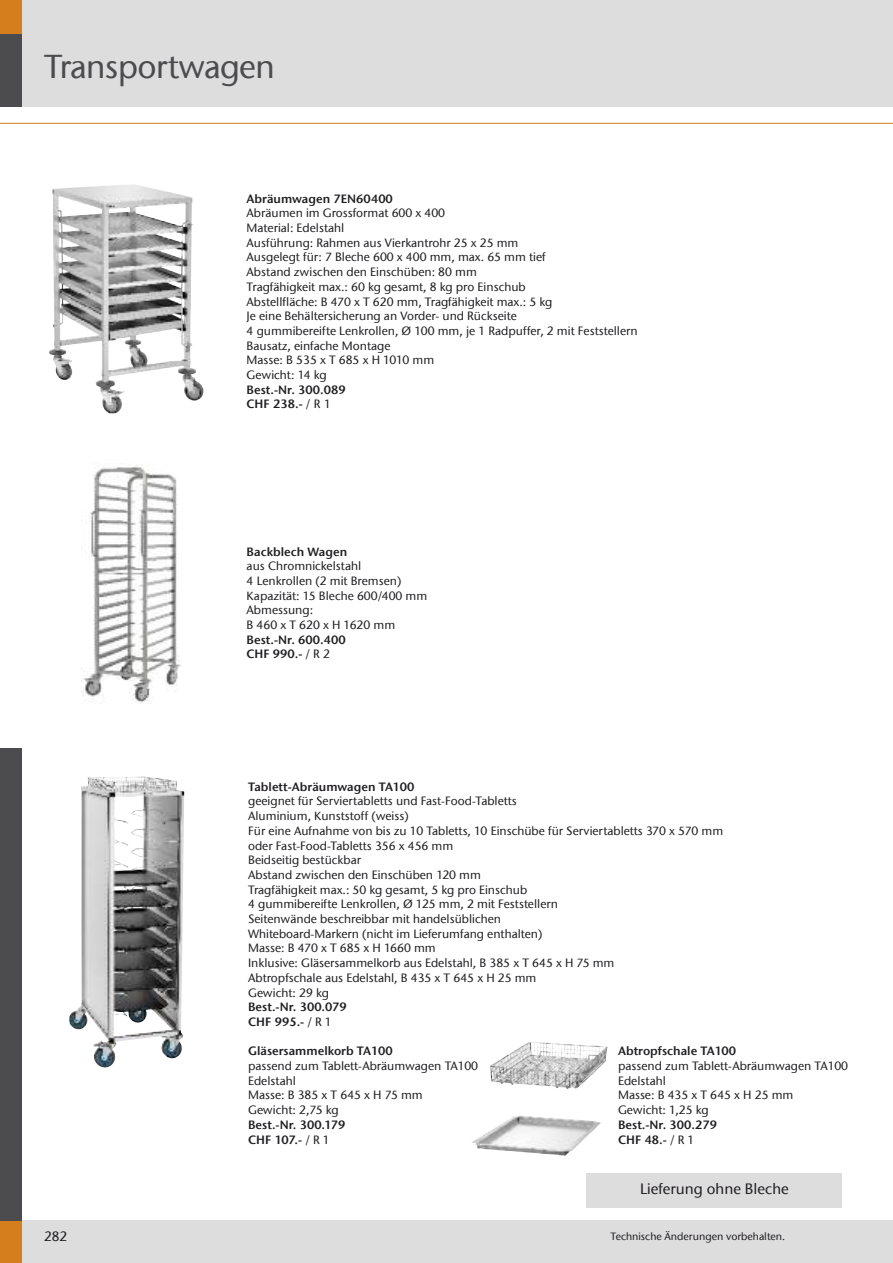
<style>
.page{position:relative;width:893px;height:1263px;background:#fff}
.page>*{position:absolute;margin:0;border:0;box-sizing:border-box;transform-origin:0 0}
.t1{font:500 33px "ITC Stone Sans Com";letter-spacing:-.025em;color:#4c4b4e}
.t2{font:500 15px "ITC Stone Sans Com";color:#201e21}
.t3{font:500 13.5px "ITC Stone Sans Com";color:#201e21}
.t4{font:500 12px/14.7px "ITC Stone Sans Com";color:#201e21}
.t5{font:12px/14.7px "ITC Stone Sans Com Semi";color:#201e21}
.t6{font:500 10.5px "ITC Stone Sans Com";color:#201e21}
.s1{font-family:"ITC Stone Sans Com";font-weight:500}
</style>
<div class="page">
<div style="left:0;top:0;width:893px;height:106px;background:#deddde"></div>
<div style="left:0;top:0;width:21px;height:48px;background:#d57e1d"></div>
<div style="left:0;top:34px;width:21px;height:72px;background:#4c4b4e"></div>
<hr style="left:0;top:123px;width:893px;height:1px;background:#d57e1d">
<div style="left:0;top:1220px;width:893px;height:43px;background:#deddde"></div>
<div style="left:0;top:1199px;width:21px;height:64px;background:#d57e1d"></div>
<div style="left:0;top:748px;width:21px;height:472px;background:#4c4b4e"></div>
<img style="left:69px;top:777px;width:115px;height:290px">
<img style="left:513px;top:1060px;width:25px;height:22px">
<img style="left:471px;top:1115px;width:130px;height:40px">
<img style="left:49px;top:184px;width:155px;height:229px">
<img style="left:81px;top:465px;width:100px;height:239px">
<div style="left:587px;top:1174px;width:255px;height:34px;background:#deddde"></div>
<h1 class="t1" style="left:44px;top:46px;width:233px">Transportwagen</h1>
<p class="t5" style="left:247px;top:191px;width:148px">Abräumwagen 7EN60400</p>
<p class="t4" style="left:247px;top:206px;width:393px">Abräumen im Grossformat 600 x 400<br>Material: Edelstahl<br>Ausführung: Rahmen aus Vierkantrohr 25 x 25 mm<br>Ausgelegt für: 7 Bleche 600 x 400 mm, max. 65 mm tief<br>Abstand zwischen den Einschüben: 80 mm<br>Tragfähigkeit max.: 60 kg gesamt, 8 kg pro Einschub<br>Abstellfläche: B 470 x T 620 mm, Tragfähigkeit max.: 5 kg<br>Je eine Behältersicherung an Vorder- und Rückseite<br>4 gummibereifte Lenkrollen, Ø 100 mm, je 1 Radpuffer, 2 mit Feststellern Bausatz, einfache Montage<br>Masse: B 535 x T 685 x H 1010 mm<br>Gewicht: 14 kg</p>
<p class="t5" style="left:247px;top:382px;width:101px">Best.-Nr. 300.089<br>CHF 238.- <span class="s1">/ R 1</span></p>
<p class="t5" style="left:247px;top:544px;width:102px">Backblech Wagen</p>
<p class="t4" style="left:247px;top:559px;width:182px">aus Chromnickelstahl<br>4 Lenkrollen (2 mit Bremsen)<br>Kapazität: 15 Bleche 600/400 mm<br>Abmessung:<br>B 460 x T 620 x H 1620 mm</p>
<p class="t5" style="left:247px;top:632px;width:101px">Best.-Nr. 600.400<br>CHF 990.- <span class="s1">/ R 2</span></p>
<p class="t5" style="left:248px;top:779px;width:168px">Tablett-Abräumwagen TA100</p>
<p class="t4" style="left:248px;top:794px;width:477px">geeignet für Serviertabletts und Fast-Food-Tabletts<br>Aluminium, Kunststoff (weiss)<br>Für eine Aufnahme von bis zu 10 Tabletts, 10 Einschübe für Serviertabletts 370 x 570 mm oder Fast-Food-Tabletts 356 x 456 mm<br>Beidseitig bestückbar<br>Abstand zwischen den Einschüben 120 mm<br>Tragfähigkeit max.: 50 kg gesamt, 5 kg pro Einschub<br>4 gummibereifte Lenkrollen, Ø 125 mm, 2 mit Feststellern<br>Seitenwände beschreibbar mit handelsüblichen<br>Whiteboard-Markern (nicht im Lieferumfang enthalten)<br>Masse: B 470 x T 685 x H 1660 mm<br>Inklusive: Gläsersammelkorb aus Edelstahl, B 385 x T 645 x H 75 mm<br>Abtropfschale aus Edelstahl, B 435 x T 645 x H 25 mm<br>Gewicht: 29 kg</p>
<p class="t5" style="left:248px;top:1000px;width:100px">Best.-Nr. 300.079<br>CHF 995.- <span class="s1">/ R 1</span></p>
<p class="t5" style="left:248px;top:1044px;width:146px">Gläsersammelkorb TA100</p>
<p class="t4" style="left:248px;top:1058px;width:231px">passend zum Tablett-Abräumwagen TA100<br>Edelstahl<br>Masse: B 385 x T 645 x H 75 mm<br>Gewicht: 2,75 kg</p>
<p class="t5" style="left:248px;top:1117px;width:99px">Best.-Nr. 300.179<br>CHF 107.- <span class="s1">/ R 1</span></p>
<p class="t5" style="left:618px;top:1044px;width:120px">Abtropfschale TA100</p>
<p class="t4" style="left:618px;top:1058px;width:231px">passend zum Tablett-Abräumwagen TA100<br>Edelstahl<br>Masse: B 435 x T 645 x H 25 mm<br>Gewicht: 1,25 kg</p>
<p class="t5" style="left:618px;top:1117px;width:100px">Best.-Nr. 300.279<br>CHF 48.- <span class="s1">/ R 1</span></p>
<p class="t2" style="left:640px;top:1180px;width:150px">Lieferung ohne Bleche</p>
<p class="t3" style="left:44px;top:1228px;width:25px">282</p>
<p class="t6" style="left:610px;top:1230px;width:176px">Technische Änderungen vorbehalten.</p>
</div>
